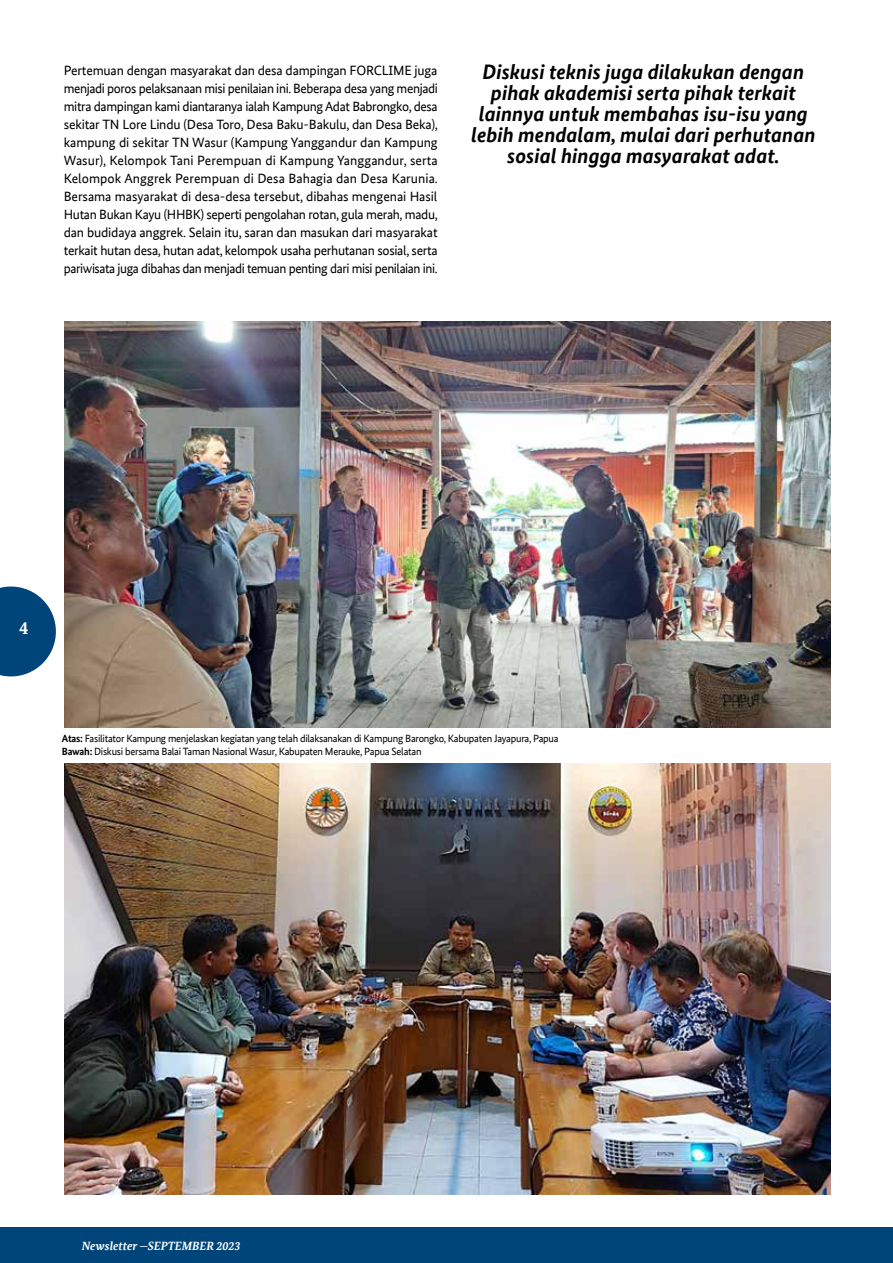
<style>
.page{position:relative;width:893px;height:1263px;background:#fff}
.page>*{position:absolute;margin:0;border:0;box-sizing:border-box;transform-origin:0 0}
.t1{font:italic 700 21px/21px "Bundes Sans Office";color:#000;text-align:center}
.t2{font:700 18px "Bundes Serif Office T";color:#fff}
.t3{font:13.5px/18px "Bundes Sans Office";letter-spacing:-.03em;color:#000;text-align:justify}
.t4{font:italic 700 12px "Bundes Serif Office T";color:#fff}
.t5{font:10.5px/13.5px "Bundes Sans Office";letter-spacing:-.025em;color:#000}
.s1{font-weight:700}
</style>
<div class="page">
<img style="left:64px;top:321px;width:766px;height:406px">
<img style="left:64px;top:763px;width:766px;height:431px">
<div style="left:0;top:1227px;width:893px;height:36px;background:#004579"></div>
<svg style="left:0;top:586px;width:56px;height:90px"></svg>
<p class="t3" style="left:64px;top:61px;width:376px">Pertemuan dengan masyarakat dan desa dampingan FORCLIME juga menjadi poros pelaksanaan misi penilaian ini. Beberapa desa yang menjadi mitra dampingan kami diantaranya ialah Kampung Adat Babrongko, desa sekitar TN Lore Lindu (Desa Toro, Desa Baku-Bakulu, dan Desa Beka), kampung di sekitar TN Wasur (Kampung Yanggandur dan Kampung Wasur), Kelompok Tani Perempuan di Kampung Yanggandur, serta Kelompok Anggrek Perempuan di Desa Bahagia dan Desa Karunia.<br>Bersama masyarakat di desa-desa tersebut, dibahas mengenai Hasil Hutan Bukan Kayu (HHBK) seperti pengolahan rotan, gula merah, madu, dan budidaya anggrek. Selain itu, saran dan masukan dari masyarakat terkait hutan desa, hutan adat, kelompok usaha perhutanan sosial, serta pariwisata juga dibahas dan menjadi temuan penting dari misi penilaian ini.</p>
<h1 class="t1" style="left:471px;top:62px;width:346px">Diskusi teknis juga dilakukan dengan pihak akademisi serta pihak terkait lainnya untuk membahas isu-isu yang lebih mendalam, mulai dari perhutanan sosial hingga masyarakat adat.</h1>
<h2 class="t2" style="left:19px;top:618px;width:10px">4</h2>
<p class="t5" style="left:62px;top:731px;width:498px"><span class="s1">Atas:</span> Fasilitator Kampung menjelaskan kegiatan yang telah dilaksanakan di Kampung Barongko, Kabupaten Jayapura, Papua<br><span class="s1">Bawah:</span> Diskusi bersama Balai Taman Nasional Wasur, Kabupaten Merauke, Papua Selatan</p>
<p class="t4" style="left:82px;top:1238px;width:160px">Newsletter —SEPTEMBER 2023</p>
</div>
